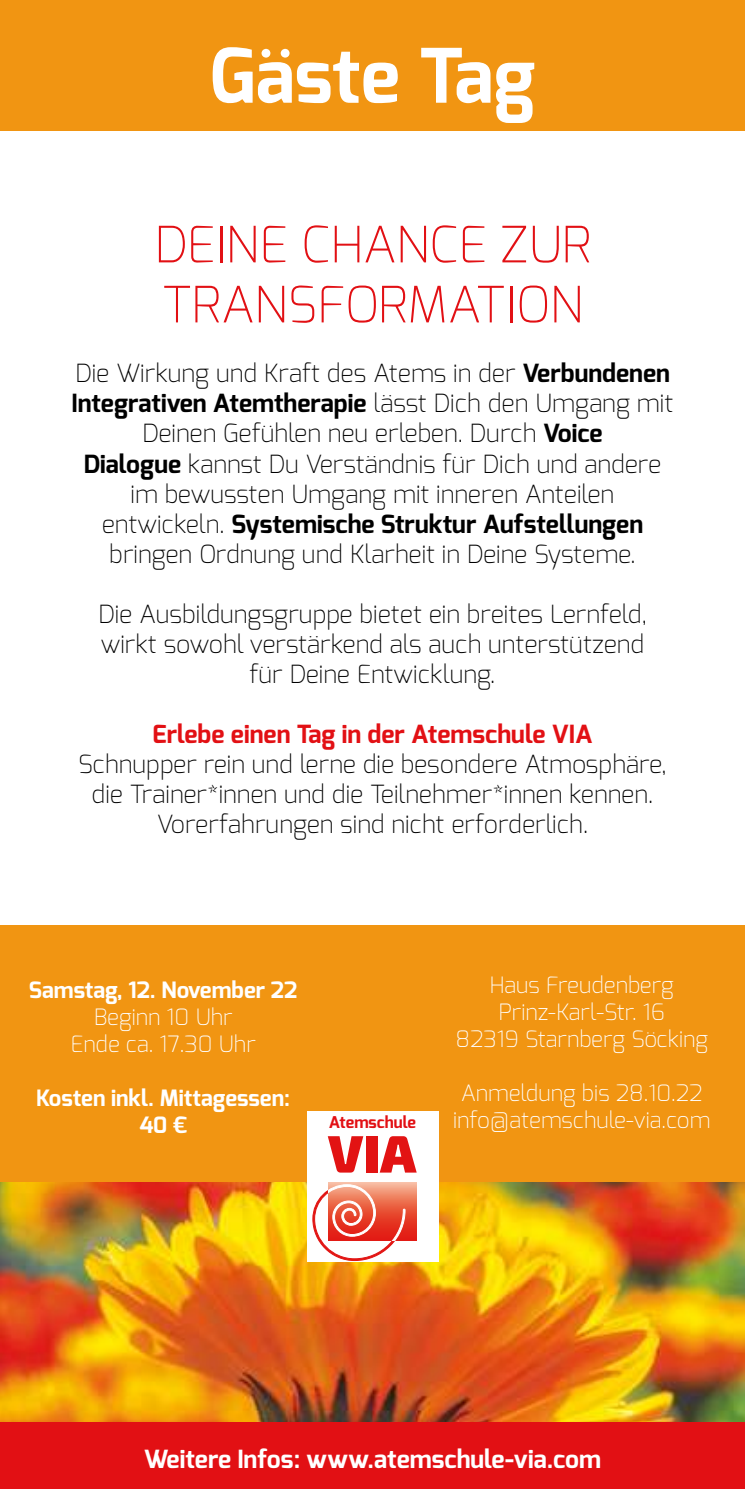
<style>
.page{position:relative;width:745px;height:1489px;background:#fff}
.page>*{position:absolute;margin:0;border:0;box-sizing:border-box;transform-origin:0 0}
.t1{font:700 75px "Exo";color:#fff}
.t2{font:900 52.75px "Exo 2";color:#e21313}
.t3{font:200 50px/60px "Exo";color:#e21014}
.t4{font:200 25px/30px "Exo";color:#000;text-align:center}
.t5{font:700 25px "Exo";color:#fff}
.t6{font:700 25px "Exo";color:#e21014}
.t7{font:200 22.5px/27px "Exo";color:#fff;text-align:center}
.t8{font:700 22.5px/27px "Exo";color:#fff;text-align:center}
.t9{font:700 16.25px "Exo";color:#e21014}
.s1{font-weight:700}
</style>
<div class="page">
<div style="left:0;top:925px;width:744px;height:258px;background:#f19512"></div>
<div style="left:0;top:1421px;width:744px;height:67px;background:#e21014"></div>
<div style="left:0;top:0;width:744px;height:130px;background:#f19512"></div>
<img style="left:0;top:1182px;width:744px;height:239px">
<div style="left:306px;top:1111px;width:132px;height:150px;background:#fff"></div>
<svg style="left:328px;top:1182px;width:88px;height:58px"></svg>
<svg style="left:312px;top:1184px;width:93px;height:76px"></svg>
<h1 class="t1" style="left:209px;top:44px;width:327px">Gäste Tag</h1>
<h3 class="t3" style="left:154px;top:219px;width:438px">DEINE CHANCE ZUR<br>TRANSFORMATION</h3>
<p class="t4" style="left:71px;top:361px;width:603px">Die Wirkung und Kraft des Atems in der <span class="s1">Verbundenen Integrativen Atemtherapie</span> lässt Dich den Umgang mit Deinen Gefühlen neu erleben. Durch <span class="s1">Voice<br>Dialogue</span> kannst Du Verständnis für Dich und andere im bewussten Umgang mit inneren Anteilen entwickeln. <span class="s1">Systemische Struktur Aufstellungen </span>bringen Ordnung und Klarheit in Deine Systeme.</p>
<p class="t4" style="left:98px;top:601px;width:550px">Die Ausbildungsgruppe bietet ein breites Lernfeld, wirkt sowohl verstärkend als auch unterstützend für Deine Entwicklung.</p>
<p class="t6" style="left:152px;top:723px;width:441px">Erlebe einen Tag in der Atemschule VIA</p>
<p class="t4" style="left:78px;top:751px;width:589px">Schnupper rein und lerne die besondere Atmosphäre, die Trainer*innen und die Teilnehmer*innen kennen.<br>Vorerfahrungen sind nicht erforderlich.</p>
<p class="t8" style="left:29px;top:978px;width:270px">Samstag, 12. November 22</p>
<p class="t7" style="left:70px;top:1005px;width:187px">Beginn 10 Uhr<br>Ende ca. 17.30 Uhr</p>
<p class="t8" style="left:36px;top:1086px;width:255px">Kosten inkl. Mittagessen:<br>40 €</p>
<p class="t9" style="left:328px;top:1114px;width:89px">Atemschule</p>
<h2 class="t2" style="left:327px;top:1123px;width:90px">VIA</h2>
<p class="t7" style="left:455px;top:973px;width:254px">Haus Freudenberg<br>Prinz-Karl-Str. 16<br>82319 Starnberg Söcking</p>
<p class="t7" style="left:453px;top:1081px;width:258px">Anmeldung bis 28.10.22 info@atemschule-via.com</p>
<p class="t5" style="left:144px;top:1447px;width:458px">Weitere Infos: www.atemschule-via.com</p>
</div>
